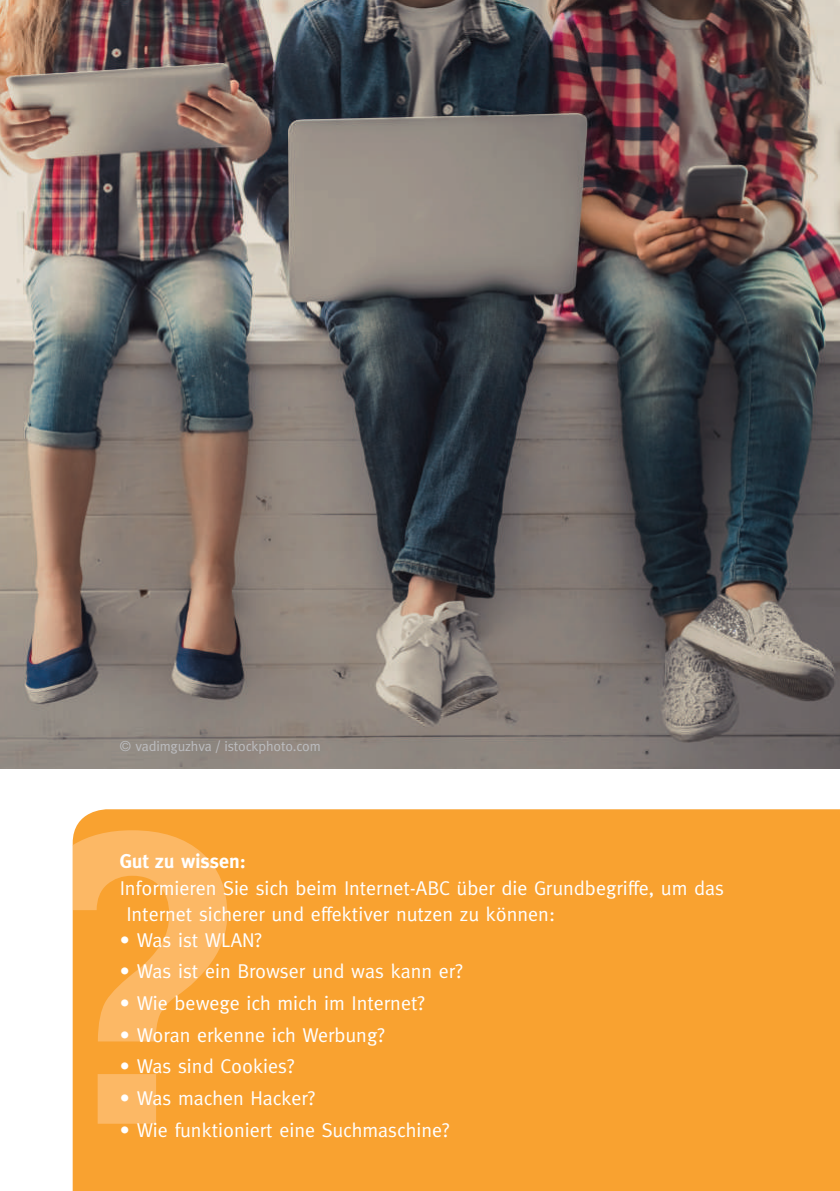
<style>
.page{position:relative;width:840px;height:1191px;background:#fff}
.page>*{position:absolute;margin:0;border:0;box-sizing:border-box;transform-origin:0 0}
.t1{font:20px/26px "Meta";color:#fff}
.t2{font:700 20px "Meta";color:#fff}
.t3{font:14px "Meta";letter-spacing:-.01em;color:#bcbdc0}
</style>
<div class="page">
<img style="left:0;top:0;width:839px;height:768px">
<div style="left:73px;top:809px;width:766px;height:382px;background:#f9a230"></div>
<svg style="left:72px;top:845px;width:1px;height:65px"></svg>
<svg style="left:73px;top:830px;width:154px;height:293px;background:#faab47"></svg>
<p class="t3" style="left:120px;top:738px;width:202px">© vadimguzhva / istockphoto.com</p>
<p class="t2" style="left:120px;top:850px;width:127px">Gut zu wissen:</p>
<p class="t1" style="left:126px;top:874px;width:599px;text-indent:-7px">Informieren Sie sich beim Internet-ABC über die Grundbegriffe, um das<br>Internet sicherer und effektiver nutzen zu können:</p>
<p class="t1" style="left:120px;top:926px;width:143px">• Was ist WLAN?</p>
<p class="t1" style="left:120px;top:958px;width:344px">• Was ist ein Browser und was kann er?</p>
<p class="t1" style="left:120px;top:989px;width:306px">• Wie bewege ich mich im Internet?</p>
<p class="t1" style="left:120px;top:1021px;width:266px">• Woran erkenne ich Werbung?</p>
<p class="t1" style="left:120px;top:1053px;width:176px">• Was sind Cookies?</p>
<p class="t1" style="left:120px;top:1084px;width:197px">• Was machen Hacker?</p>
<p class="t1" style="left:120px;top:1116px;width:331px">• Wie funktioniert eine Suchmaschine?</p>
</div>
